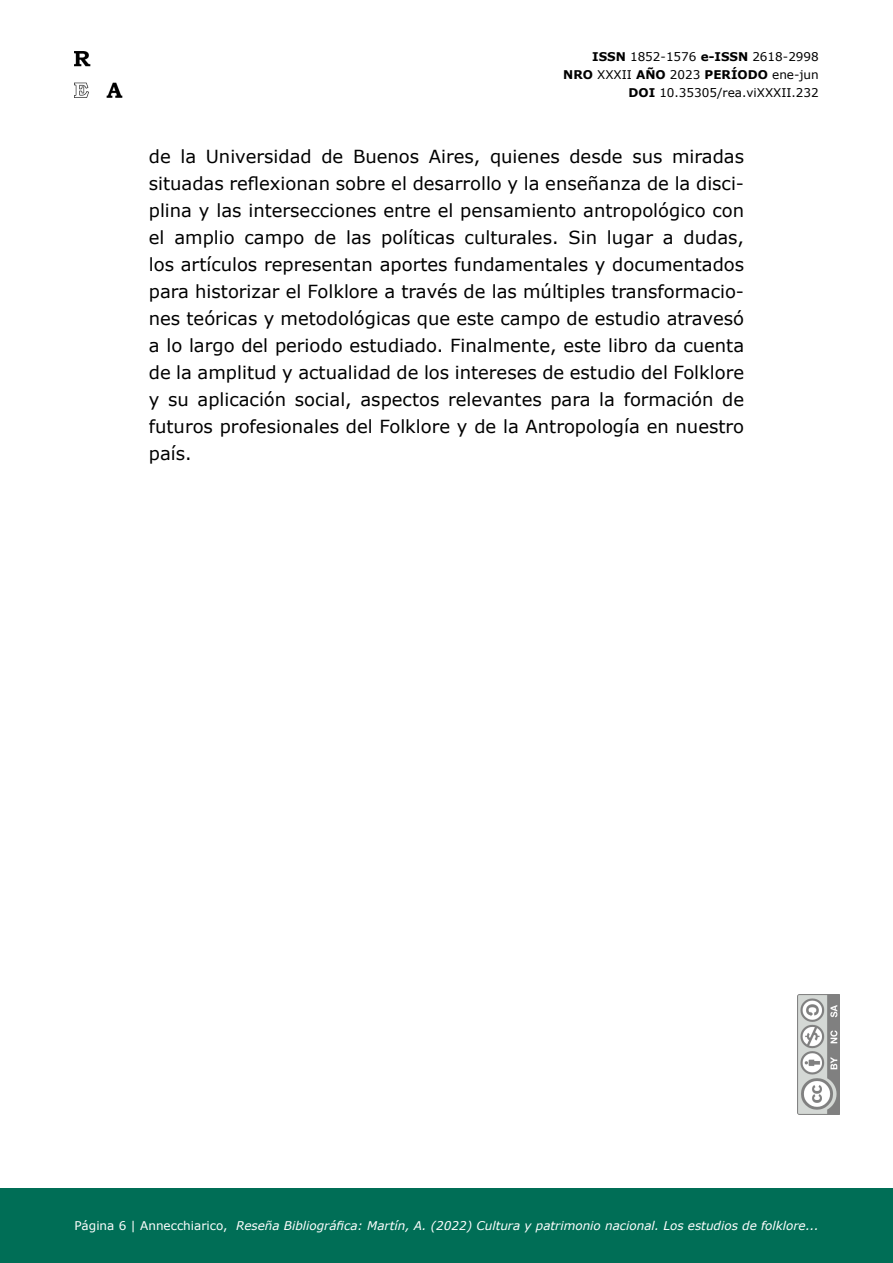
<style>
.page{position:relative;width:893px;height:1263px;background:#fff}
.page>*{position:absolute;margin:0;border:0;box-sizing:border-box;transform-origin:0 0}
.t1{font:18px/27px "Verdana";color:#000;text-align:justify}
.t2{font:italic 12px "Verdana";color:#fff}
.t3{font:12px/18px "Verdana";color:#000;text-align:right}
.s1{font-weight:700}
.s2{font-style:normal}
</style>
<div class="page">
<img style="left:798px;top:994px;width:42px;height:120px">
<div style="left:0;top:1188px;width:893px;height:75px;background:#006e56"></div>
<img style="left:74px;top:52px;width:49px;height:45px">
<p class="t3" style="left:563px;top:47px;width:257px"><span class="s1">ISSN</span> 1852-1576 <span class="s1">e-ISSN</span> 2618-2998<br><span class="s1">NRO</span> XXXII <span class="s1">AÑO</span> 2023 <span class="s1">PERÍODO</span> ene-jun<br><span class="s1">DOI</span> 10.35305/rea.viXXXII.232</p>
<p class="t1" style="left:149px;top:142px;width:597px">de la Universidad de Buenos Aires, quienes desde sus miradas situadas reflexionan sobre el desarrollo y la enseñanza de la disci&shy;plina y las intersecciones entre el pensamiento antropológico con el amplio campo de las políticas culturales. Sin lugar a dudas, los artículos representan aportes fundamentales y documentados para historizar el Folklore a través de las múltiples transformacio&shy;nes teóricas y metodológicas que este campo de estudio atravesó a lo largo del periodo estudiado. Finalmente, este libro da cuenta de la amplitud y actualidad de los intereses de estudio del Folklore y su aplicación social, aspectos relevantes para la formación de futuros profesionales del Folklore y de la Antropología en nuestro país.</p>
<p class="t2" style="left:74px;top:1217px;width:746px"><span class="s2">Página 6 | Annecchiarico,</span> Reseña Bibliográfica: Martín, A. (2022) Cultura y patrimonio nacional. Los estudios de folklore...</p>
</div>
